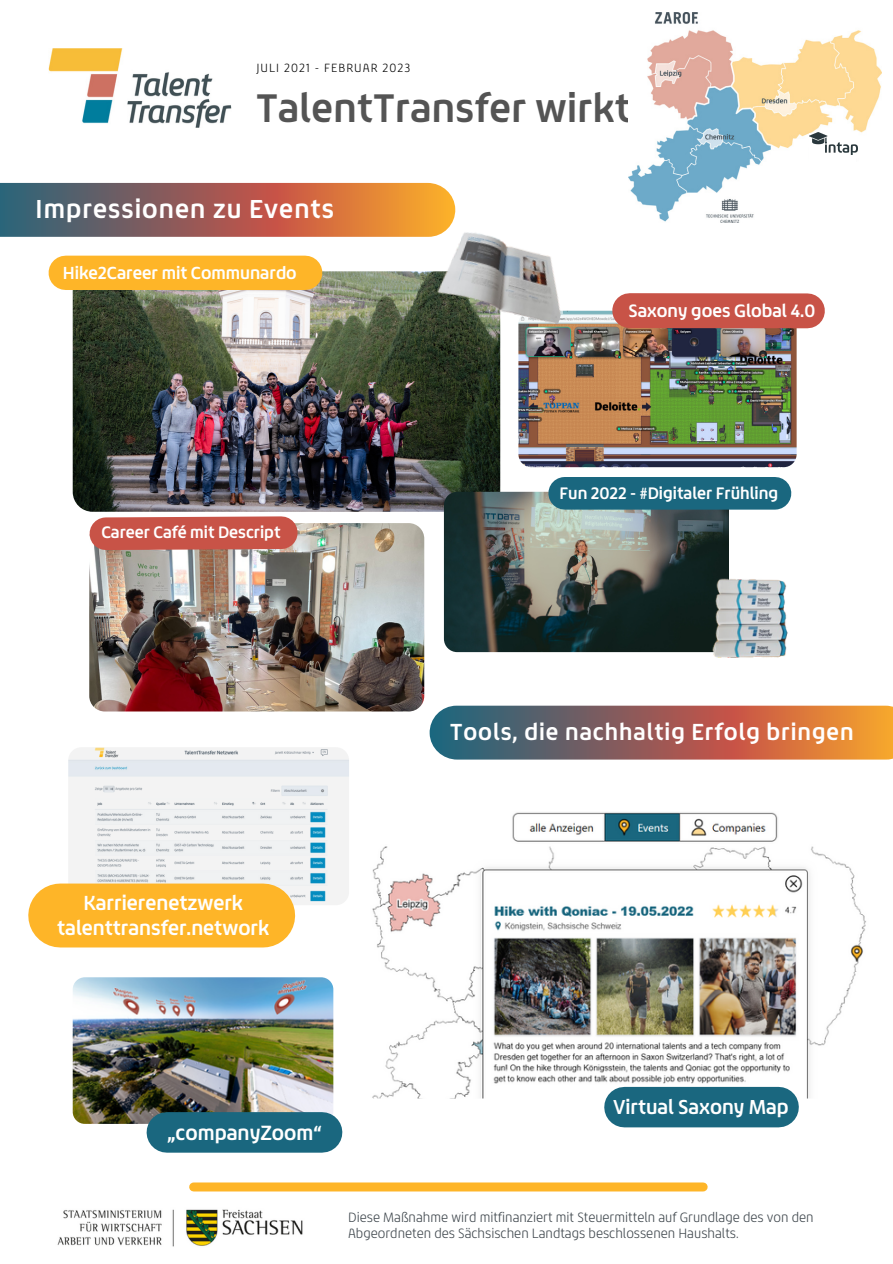
<style>
.page{position:relative;width:893px;height:1264px;background:#fff}
.page>*{position:absolute;margin:0;border:0;box-sizing:border-box;transform-origin:0 0}
.t1{font:41.25px "Chypre Nor Bol";letter-spacing:.01em;color:#545454}
.t2{font:26.85px "Chypre Nor Bol";letter-spacing:.04em;color:#fff}
.t3{font:24px "Chypre Nor Bol";letter-spacing:.04em;color:#fff}
.t4{font:21.3px "Chypre Nor Bol";color:#fff}
.t5{font:21.15px/24.9px "Chypre Nor Bol";color:#fff;text-align:center}
.t6{font:20.85px "Chypre Nor Bol";color:#fff}
.t7{font:18.6px "Chypre Nor Bol";color:#fff}
.t8{font:18px "Chypre Nor Bol";color:#fff}
.t9{font:17.25px "Chypre Nor Bol";color:#fff}
.t10{font:13.95px/16.6px "Chypre Nor Lig";color:#3e464c}
.t11{font:12.3px "Chypre Nor Lig";letter-spacing:.09em;color:#000}
</style>
<div class="page">
<img style="left:49px;top:49px;width:182px;height:78px">
<svg style="left:0;top:183px;width:454px;height:54px;background:#9a6655"></svg>
<img style="left:73px;top:271px;width:427px;height:241px;border-radius:20px">
<img style="left:444px;top:492px;width:284px;height:160px;border-radius:13px">
<img style="left:518px;top:311px;width:278px;height:156px;border-radius:13px">
<div style="left:66px;top:256px;width:239px;height:34px;background:#feb528"></div>
<div style="left:629px;top:293px;width:178px;height:35px;background:#c85347"></div>
<img style="left:89px;top:523px;width:335px;height:188px;border-radius:16px">
<img style="left:74px;top:500px;width:240px;height:66px">
<div style="left:564px;top:477px;width:211px;height:32px;background:#1a677f"></div>
<img style="left:393px;top:200px;width:187px;height:138px">
<img style="left:701px;top:564px;width:87px;height:94px">
<img style="left:352px;top:806px;width:518px;height:292px;border-radius:24px">
<svg style="left:429px;top:705px;width:463px;height:54px;background:#9a6c58"></svg>
<img style="left:68px;top:747px;width:281px;height:158px;border-radius:13px">
<div style="left:60px;top:883px;width:203px;height:64px;background:#feb528"></div>
<div style="left:624px;top:1086px;width:154px;height:41px;background:#1a677f"></div>
<div style="left:194px;top:1182px;width:509px;height:9px;background:#feb528"></div>
<img style="left:57px;top:1209px;width:246px;height:38px">
<img style="left:73px;top:977px;width:260px;height:146px;border-radius:12px">
<div style="left:167px;top:1112px;width:155px;height:40px;background:#1a677f"></div>
<img style="left:628px;top:13px;width:253px;height:210px">
<div style="left:809px;top:133px;width:46px;height:38px;background:#fff"></div>
<img style="left:809px;top:132px;width:48px;height:23px">
<p class="t11" style="left:256px;top:61px;width:155px">JULI 2021 - FEBRUAR 2023</p>
<h1 class="t1" style="left:256px;top:84px;width:376px">TalentTransfer wirkt</h1>
<h2 class="t2" style="left:36px;top:193px;width:300px">Impressionen zu Events</h2>
<p class="t8" style="left:63px;top:262px;width:235px">Hike2Career mit Communardo</p>
<p class="t9" style="left:101px;top:521px;width:181px">Career Café mit Descript</p>
<h3 class="t7" style="left:628px;top:300px;width:188px">Saxony goes Global 4.0</h3>
<p class="t9" style="left:559px;top:483px;width:220px">Fun 2022 - #Digitaler Frühling</p>
<h3 class="t5" style="left:57px;top:890px;width:213px">Karrierenetzwerk talenttransfer.network</h3>
<h3 class="t3" style="left:450px;top:717px;width:405px">Tools, die nachhaltig Erfolg bringen</h3>
<h3 class="t4" style="left:167px;top:1119px;width:156px">„companyZoom“</h3>
<h3 class="t6" style="left:613px;top:1094px;width:177px">Virtual Saxony Map</h3>
<p class="t10" style="left:348px;top:1208px;width:467px">Diese Maßnahme wird mitfinanziert mit Steuermitteln auf Grundlage des von den<br>Abgeordneten des Sächsischen Landtags beschlossenen Haushalts.</p>
</div>
